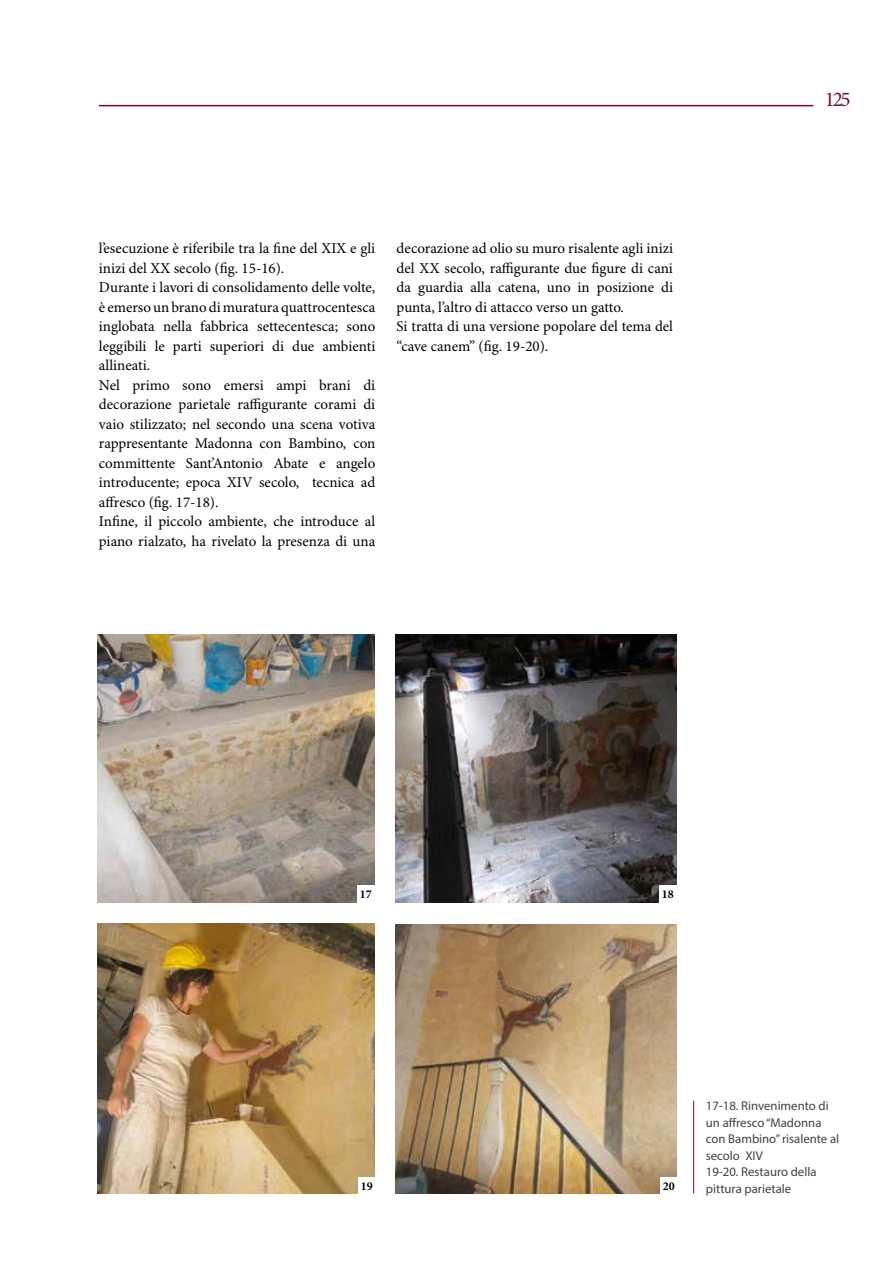
<style>
.page{position:relative;width:893px;height:1263px;background:#fff}
.page>*{position:absolute;margin:0;border:0;box-sizing:border-box;transform-origin:0 0}
.t1{font:21px "Minion Pro";color:#7a0e34}
.t2{font:15px/19.5px "Minion Pro";color:#000}
.t3{font:12.75px/16.5px "Myriad Pro";color:#414042}
.t4{font:700 12px "Minion Pro";color:#000}
</style>
<div class="page">
<img style="left:98px;top:635px;width:276px;height:268px">
<img style="left:98px;top:923px;width:276px;height:270px">
<img style="left:395px;top:924px;width:281px;height:270px">
<img style="left:395px;top:635px;width:281px;height:267px">
<hr style="left:99px;top:105px;width:714px;height:1px;background:#81002d">
<hr style="left:693px;top:1101px;width:1px;height:92px;background:#81002d">
<div style="left:357px;top:885px;width:17px;height:17px;background:#fff"></div>
<div style="left:358px;top:1177px;width:17px;height:17px;background:#fff"></div>
<div style="left:659px;top:885px;width:17px;height:17px;background:#fff"></div>
<div style="left:660px;top:1177px;width:17px;height:17px;background:#fff"></div>
<p class="t2" style="left:99px;top:239px;width:278px">l’esecuzione è riferibile tra la fine del XIX e gli inizi del XX secolo (fig. 15-16).<br>Durante i lavori di consolidamento delle volte, è emerso un brano di muratura quattrocentesca inglobata nella fabbrica settecentesca; sono leggibili le parti superiori di due ambienti allineati.<br>Nel primo sono emersi ampi brani di decorazione parietale raffigurante corami di vaio stilizzato; nel secondo una scena votiva rappresentante Madonna con Bambino, con committente Sant’Antonio Abate e angelo introducente; epoca XIV secolo, tecnica ad affresco (fig. 17-18).<br>Infine, il piccolo ambiente, che introduce al piano rialzato, ha rivelato la presenza di una</p>
<p class="t2" style="left:397px;top:239px;width:278px">decorazione ad olio su muro risalente agli inizi del XX secolo, raffigurante due figure di cani da guardia alla catena, uno in posizione di punta, l’altro di attacco verso un gatto.<br>Si tratta di una versione popolare del tema del “cave canem” (fig. 19-20).</p>
<h1 class="t1" style="left:825px;top:87px;width:27px">125</h1>
<p class="t4" style="left:360px;top:886px;width:13px">17</p>
<p class="t4" style="left:361px;top:1178px;width:13px">19</p>
<p class="t4" style="left:662px;top:886px;width:13px">18</p>
<p class="t4" style="left:663px;top:1178px;width:13px">20</p>
<p class="t3" style="left:706px;top:1098px;width:135px">17-18. Rinvenimento di un affresco “Madonna con Bambino” risalente al secolo XIV<br>19-20. Restauro della pittura parietale</p>
</div>
